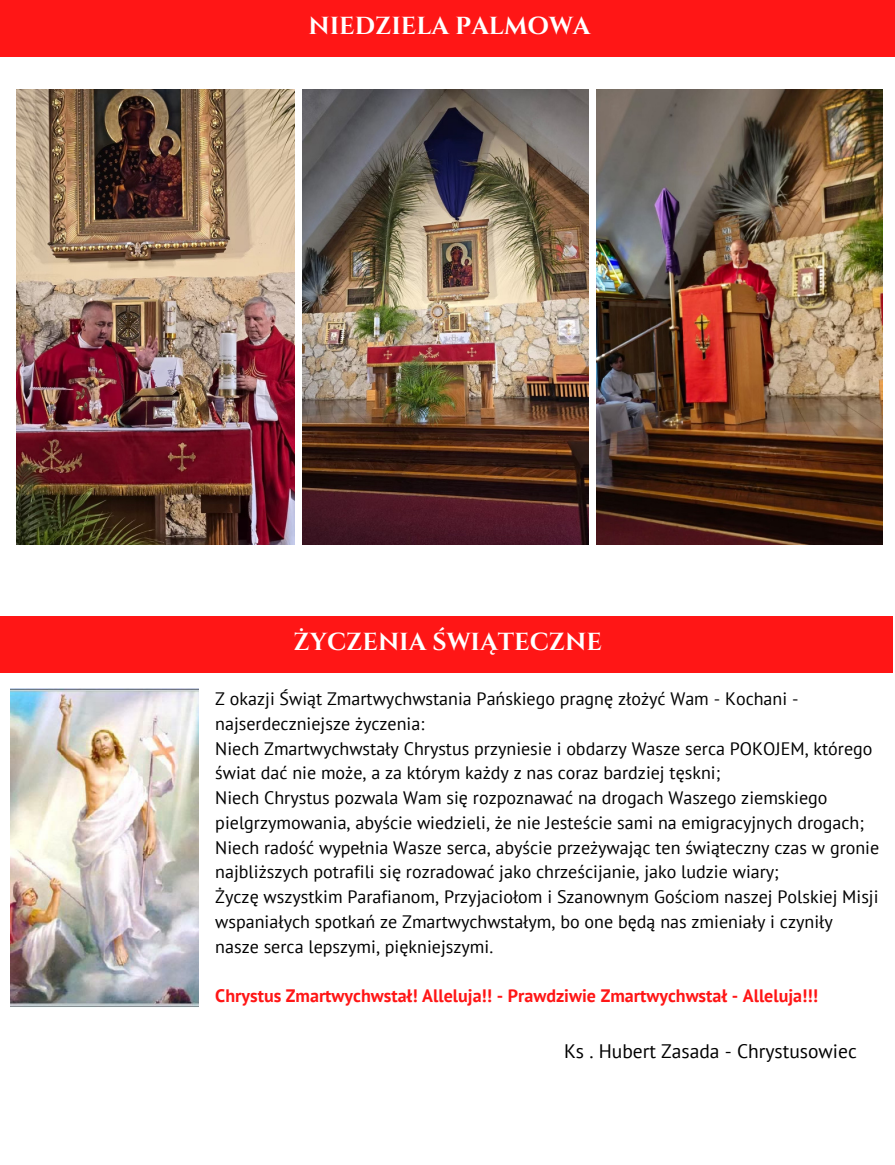
<style>
.page{position:relative;width:895px;height:1165px;background:#fff}
.page>*{position:absolute;margin:0;border:0;box-sizing:border-box;transform-origin:0 0}
.t1{font:700 24.6px "Cinzel";color:#fff}
.t2{font:19.5px "PT Sans";color:#000}
.t3{font:18px/24.8px "PT Sans";color:#000}
.t4{font:700 18px "PT Sans";color:#ff1616}
</style>
<div class="page">
<div style="left:0;top:616px;width:892px;height:57px;background:#ff1616"></div>
<img style="left:11px;top:688px;width:188px;height:319px">
<div style="left:0;top:0;width:894px;height:57px;background:#ff1616"></div>
<img style="left:16px;top:89px;width:278px;height:455px">
<img style="left:302px;top:89px;width:286px;height:455px">
<img style="left:596px;top:89px;width:286px;height:455px">
<h1 class="t1" style="left:308px;top:10px;width:283px">NIEDZIELA PALMOWA</h1>
<h1 class="t1" style="left:293px;top:626px;width:310px">ŻYCZENIA ŚWIĄTECZNE</h1>
<p class="t3" style="left:215px;top:686px;width:665px">Z okazji Świąt Zmartwychwstania Pańskiego pragnę złożyć Wam - Kochani - najserdeczniejsze życzenia:<br>Niech Zmartwychwstały Chrystus przyniesie i obdarzy Wasze serca POKOJEM, którego świat dać nie może, a za którym każdy z nas coraz bardziej tęskni;<br>Niech Chrystus pozwala Wam się rozpoznawać na drogach Waszego ziemskiego pielgrzymowania, abyście wiedzieli, że nie Jesteście sami na emigracyjnych drogach; Niech radość wypełnia Wasze serca, abyście przeżywając ten świąteczny czas w gronie najbliższych potrafili się rozradować jako chrześcijanie, jako ludzie wiary;<br>Życzę wszystkim Parafianom, Przyjaciołom i Szanownym Gościom naszej Polskiej Misji wspaniałych spotkań ze Zmartwychwstałym, bo one będą nas zmieniały i czyniły nasze serca lepszymi, piękniejszymi.</p>
<p class="t4" style="left:215px;top:983px;width:604px">Chrystus Zmartwychwstał! Alleluja!! - Prawdziwie Zmartwychwstał - Alleluja!!!</p>
<p class="t2" style="left:564px;top:1038px;width:294px">Ks . Hubert Zasada - Chrystusowiec</p>
</div>
